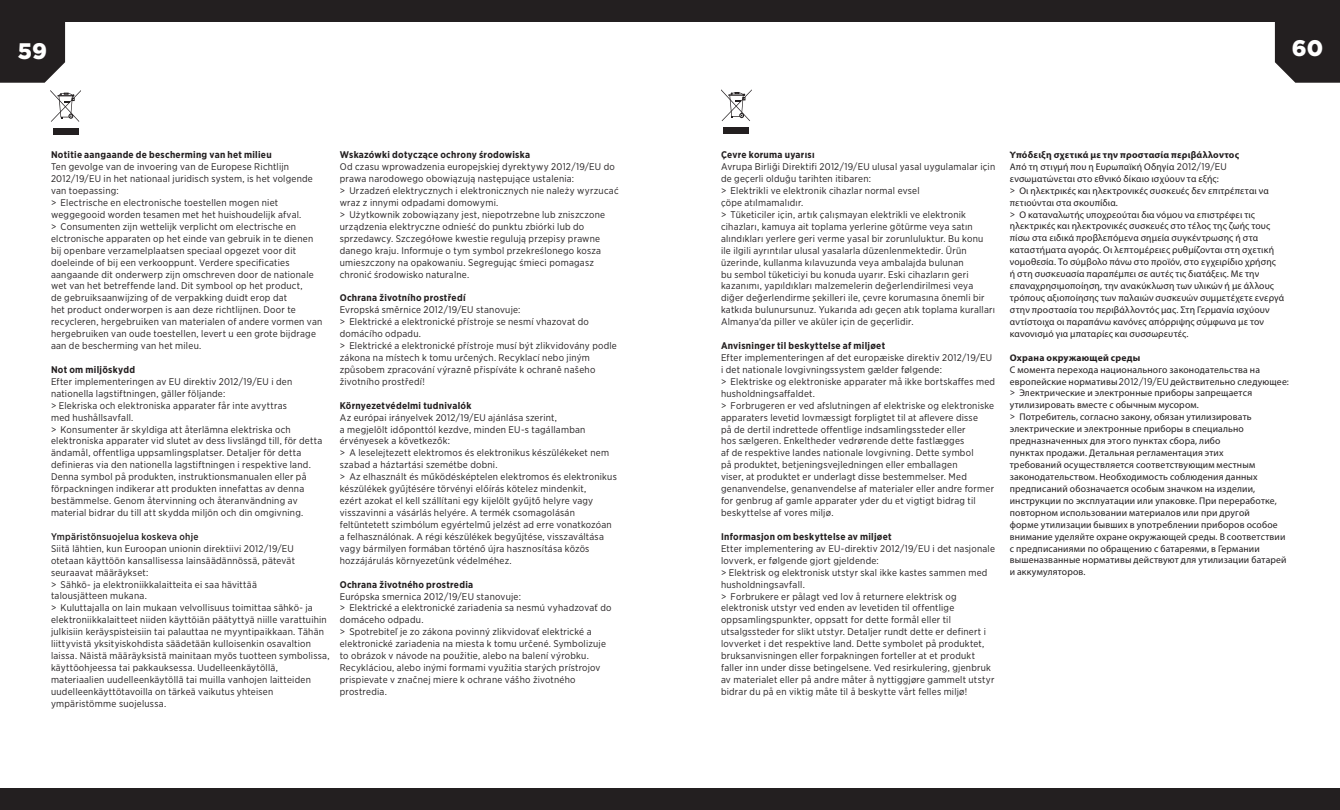
<style>
.page{position:relative;width:1340px;height:810px;background:#fff}
.page>*{position:absolute;margin:0;border:0;box-sizing:border-box;transform-origin:0 0}
.t1{font:900 22.5px "Gotham";color:#fff}
.t2{font:9.67px/11.9px "Gotham Narrow";letter-spacing:.025em;color:#231f20}
.t3{font:9.67px/11.9px "Myriad Pro";letter-spacing:.015em;color:#231f20}
.t4{font:700 9.67px "Gotham Narrow";letter-spacing:.03em;color:#231f20}
.t5{font:500 9.67px "Gotham Narrow";letter-spacing:.025em;color:#231f20}
.t6{font:700 9.67px "Myriad Pro";letter-spacing:.025em;color:#231f20}
.s1{font-weight:700}
.s2{font-family:"Gotham Narrow"}
</style>
<div class="page">
<div style="left:0;top:0;width:1339px;height:22px;background:#231f20"></div>
<div style="left:0;top:789px;width:1339px;height:21px;background:#231f20"></div>
<div style="left:0;top:22px;width:65px;height:61px;background:#231f20"></div>
<svg style="left:1274px;top:22px;width:65px;height:61px;background:#322e2f"></svg>
<div style="left:723px;top:128px;width:26px;height:6px;background:#231f20"></div>
<svg style="left:721px;top:89px;width:30px;height:32px"></svg>
<div style="left:53px;top:128px;width:25px;height:7px;background:#231f20"></div>
<svg style="left:50px;top:90px;width:31px;height:32px"></svg>
<h1 class="t1" style="left:18px;top:35px;width:31px">59</h1>
<h1 class="t1" style="left:1291px;top:32px;width:33px">60</h1>
<p class="t4" style="left:51px;top:149px;width:222px">Notitie aangaande de bescherming van het milieu</p>
<p class="t2" style="left:51px;top:161px;width:273px">Ten gevolge van de invoering van de Europese Richtlijn 2012/19/EU in het nationaal juridisch system, is het volgende van toepassing:<br>&gt; Electrische en electronische toestellen mogen niet weggegooid worden tesamen met het huishoudelijk afval.<br>&gt; Consumenten zijn wettelijk verplicht om electrische en elctronische apparaten op het einde van gebruik in te dienen bij openbare verzamelplaatsen speciaal opgezet voor dit doeleinde of bij een verkooppunt. Verdere specificaties aangaande dit onderwerp zijn omschreven door de nationale wet van het betreffende land. Dit symbool op het product,<br>de gebruiksaanwijzing of de verpakking duidt erop dat<br>het product onderworpen is aan deze richtlijnen. Door te recycleren, hergebruiken van materialen of andere vormen van hergebruiken van oude toestellen, levert u een grote bijdrage aan de bescherming van het mileu.</p>
<p class="t4" style="left:51px;top:363px;width:85px">Not om miljöskydd</p>
<p class="t2" style="left:51px;top:375px;width:273px">Efter implementeringen av EU direktiv 2012/19/EU i den nationella lagstiftningen, gäller följande:<br>&gt; Elekriska och elektroniska apparater får inte avyttras<br>med hushållsavfall.<br>&gt; Konsumenter är skyldiga att återlämna elektriska och elektroniska apparater vid slutet av dess livslängd till, för detta ändamål, offentliga uppsamlingsplatser. Detaljer för detta definieras via den nationella lagstiftningen i respektive land.<br>Denna symbol på produkten, instruktionsmanualen eller på förpackningen indikerar att produkten innefattas av denna bestämmelse. Genom återvinning och återanvändning av material bidrar du till att skydda miljön och din omgivning.</p>
<p class="t5" style="left:51px;top:530px;width:149px">Ympäristönsuojelua koskeva ohje</p>
<p class="t2" style="left:51px;top:542px;width:280px">Siitä lähtien, kun Euroopan unionin direktiivi 2012/19/EU<br>otetaan käyttöön kansallisessa lainsäädännössä, pätevät seuraavat määräykset:<br>&gt; Sähkö- ja elektroniikkalaitteita ei saa hävittää<br>talousjätteen mukana.<br>&gt; Kuluttajalla on lain mukaan velvollisuus toimittaa sähkö- ja elektroniikkalaitteet niiden käyttöiän päätyttyä niille varattuihin julkisiin keräyspisteisiin tai palauttaa ne myyntipaikkaan. Tähän liittyvistä yksityiskohdista säädetään kulloisenkin osavaltion laissa. Näistä määräyksistä mainitaan myös tuotteen symbolissa, käyttöohjeessa tai pakkauksessa. Uudelleenkäytöllä, materiaalien uudelleenkäytöllä tai muilla vanhojen laitteiden uudelleenkäyttötavoilla on tärkeä vaikutus yhteisen ympäristömme suojelussa.</p>
<p class="t4" style="left:340px;top:149px;width:192px">Wskazówki dotyczące ochrony środowiska</p>
<p class="t2" style="left:340px;top:161px;width:280px">Od czasu wprowadzenia europejskiej dyrektywy 2012/19/EU do prawa narodowego obowiązują następujące ustalenia:<br>&gt; Urzadzeń elektrycznych i elektronicznych nie należy wyrzucać wraz z innymi odpadami domowymi.<br>&gt; Użytkownik zobowiązany jest, niepotrzebne lub zniszczone urządzenia elektryczne odnieść do punktu zbiórki lub do sprzedawcy. Szczegółowe kwestie regulują przepisy prawne danego kraju. Informuje o tym symbol przekreślonego kosza umieszczony na opakowaniu. Segregując śmieci pomagasz chronić środowisko naturalne.</p>
<p class="t4" style="left:340px;top:292px;width:127px">Ochrana životního prostředí</p>
<p class="t2" style="left:340px;top:304px;width:279px">Evropská směrnice 2012/19/EU stanovuje:<br>&gt; Elektrické a elektronické přístroje se nesmí vhazovat do domácího odpadu.<br>&gt; Elektrické a elektronické přístroje musí být zlikvidovány podle zákona na místech k tomu určených. Recyklací nebo jiným způsobem zpracování výrazně přispíváte k ochraně našeho životního prostředí!</p>
<p class="t4" style="left:340px;top:399px;width:133px">Környezetvédelmi tudnivalók</p>
<p class="t2" style="left:340px;top:411px;width:278px">Az európai irányelvek 2012/19/EU ajánlása szerint,<br>a megjelölt időponttól kezdve, minden EU-s tagállamban érvényesek a következők:<br>&gt; A leselejtezett elektromos és elektronikus készülékeket nem szabad a háztartási szemétbe dobni.<br>&gt; Az elhasznált és működésképtelen elektromos és elektronikus készülékek gyűjtésére törvényi előírás kötelez mindenkit,<br>ezért azokat el kell szállítani egy kijelölt gyűjtő helyre vagy visszavinni a vásárlás helyére. A termék csomagolásán feltüntetett szimbólum egyértelmű jelzést ad erre vonatkozóan a felhasználónak. A régi készülékek begyűjtése, visszaváltása vagy bármilyen formában történő újra hasznosítása közös hozzájárulás környezetünk védelméhez.</p>
<p class="t4" style="left:340px;top:578px;width:135px">Ochrana životného prostredia</p>
<p class="t2" style="left:340px;top:590px;width:273px">Európska smernica 2012/19/EU stanovuje:<br>&gt; Elektrické a elektronické zariadenia sa nesmú vyhadzovať do domáceho odpadu.<br>&gt; Spotrebiteľ je zo zákona povinný zlikvidovať elektrické a elektronické zariadenia na miesta k tomu určené. Symbolizuje to obrázok v návode na použitie, alebo na balení výrobku.<br>Recykláciou, alebo inými formami využitia starých prístrojov prispievate v značnej miere k ochrane vášho životného prostredia.</p>
<p class="t4" style="left:721px;top:149px;width:95px">Çevre koruma uyarısı</p>
<p class="t2" style="left:721px;top:161px;width:276px">Avrupa Birliği Direktifi 2012/19/EU ulusal yasal uygulamalar için de geçerli olduğu tarihten itibaren:<br>&gt; Elektrikli ve elektronik cihazlar normal evsel<br>çöpe atılmamalıdır.<br>&gt; Tüketiciler için, artık çalışmayan elektrikli ve elektronik cihazları, kamuya ait toplama yerlerine götürme veya satın alındıkları yerlere geri verme yasal bir zorunluluktur. Bu konu ile ilgili ayrıntılar ulusal yasalarla düzenlenmektedir. Ürün üzerinde, kullanma kılavuzunda veya ambalajda bulunan<br>bu sembol tüketiciyi bu konuda uyarır. Eski cihazların geri kazanımı, yapıldıkları malzemelerin değerlendirilmesi veya diğer değerlendirme şekilleri ile, çevre korumasına önemli bir katkıda bulunursunuz. Yukarıda adı geçen atık toplama kuralları Almanya'da piller ve aküler için de geçerlidir.</p>
<p class="t4" style="left:721px;top:339px;width:166px">Anvisninger til beskyttelse af miljøet</p>
<p class="t2" style="left:721px;top:351px;width:276px">Efter implementeringen af det europæiske direktiv 2012/19/EU i det nationale lovgivningssystem gælder følgende:<br>&gt; Elektriske og elektroniske apparater må ikke bortskaffes med husholdningsaffaldet.<br>&gt; Forbrugeren er ved afslutningen af elektriske og elektroniske apparaters levetid lovmæssigt forpligtet til at aflevere disse<br>på de dertil indrettede offentlige indsamlingssteder eller<br>hos sælgeren. Enkeltheder vedrørende dette fastlægges<br>af de respektive landes nationale lovgivning. Dette symbol<br>på produktet, betjeningsvejledningen eller emballagen<br>viser, at produktet er underlagt disse bestemmelser. Med genanvendelse, genanvendelse af materialer eller andre former for genbrug af gamle apparater yder du et vigtigt bidrag til beskyttelse af vores miljø.</p>
<p class="t4" style="left:721px;top:530px;width:172px">Informasjon om beskyttelse av miljøet</p>
<p class="t2" style="left:721px;top:542px;width:275px">Etter implementering av EU-direktiv 2012/19/EU i det nasjonale lovverk, er følgende gjort gjeldende:<br>&gt; Elektrisk og elektronisk utstyr skal ikke kastes sammen med husholdningsavfall.<br>&gt; Forbrukere er pålagt ved lov å returnere elektrisk og elektronisk utstyr ved enden av levetiden til offentlige oppsamlingspunkter, oppsatt for dette formål eller til utsalgssteder for slikt utstyr. Detaljer rundt dette er definert i lovverket i det respektive land. Dette symbolet på produktet, bruksanvisningen eller forpakningen forteller at et produkt faller inn under disse betingelsene. Ved resirkulering, gjenbruk av materialet eller på andre måter å nyttiggjøre gammelt utstyr bidrar du på en viktig måte til å beskytte vårt felles miljø!</p>
<p class="t3" style="left:1009px;top:149px;width:276px"><span class="s1">Υπόδειξη σχετικά με την προστασία περιβάλλοντος<br></span>Από τη στιγμή που η Ευρωπαϊκή Οδηγία <span class="s2">2012/19/EU </span>ενσωματώνεται στο εθνικό δίκαιο ισχύουν τα εξής:<br><span class="s2">&gt;</span> Οι ηλεκτρικές και ηλεκτρονικές συσκευές δεν επιτρέπεται να πετιούνται στα σκουπίδια.<br><span class="s2">&gt;</span> Ο καταναλωτής υποχρεούται δια νόμου να επιστρέφει τις ηλεκτρικές και ηλεκτρονικές συσκευές στο τέλος της ζωής τους πίσω στα ειδικά προβλεπόμενα σημεία συγκέντρωσης ή στα καταστήματα αγοράς. Οι λεπτομέρειες ρυθμίζονται στη σχετική νομοθεσία. Το σύμβολο πάνω στο προϊόν, στο εγχειρίδιο χρήσης<br>ή στη συσκευασία παραπέμπει σε αυτές τις διατάξεις. Με την επαναχρησιμοποίηση, την ανακύκλωση των υλικών ή με άλλους τρόπους αξιοποίησης των παλαιών συσκευών συμμετέχετε ενεργά στην προστασία του περιβάλλοντός μας. Στη Γερμανία ισχύουν αντίστοιχα οι παραπάνω κανόνες απόρριψης σύμφωνα με τον κανονισμό για μπαταρίες και συσσωρευτές.</p>
<p class="t6" style="left:1009px;top:351px;width:132px">Охрана окружающей среды</p>
<p class="t3" style="left:1009px;top:363px;width:281px">С момента перехода национального законодательства на европейские нормативы<span class="s2">2012/19/EU</span>действительно следующее: <span class="s2">&gt;</span> Электрические и электронные приборы запрещается утилизировать вместе с обычным мусором.<br><span class="s2">&gt;</span> Потребитель, согласно закону, обязан утилизировать электрические и электронные приборы в специально предназначенных для этого пунктах сбора, либо<br>пунктах продажи. Детальная регламентация этих<br>требований осуществляется соответствующим местным законодательством. Необходимость соблюдения данных предписаний обозначается особым значком на изделии, инструкции по эксплуатации или упаковке. При переработке, повторном использовании материалов или при другой<br>форме утилизации бывших в употреблении приборов особое внимание уделяйте охране окружающей среды. В соответствии с предписаниями по обращению с батареями, в Германии вышеназванные нормативы действуют для утилизации батарей и аккумуляторов.</p>
</div>
